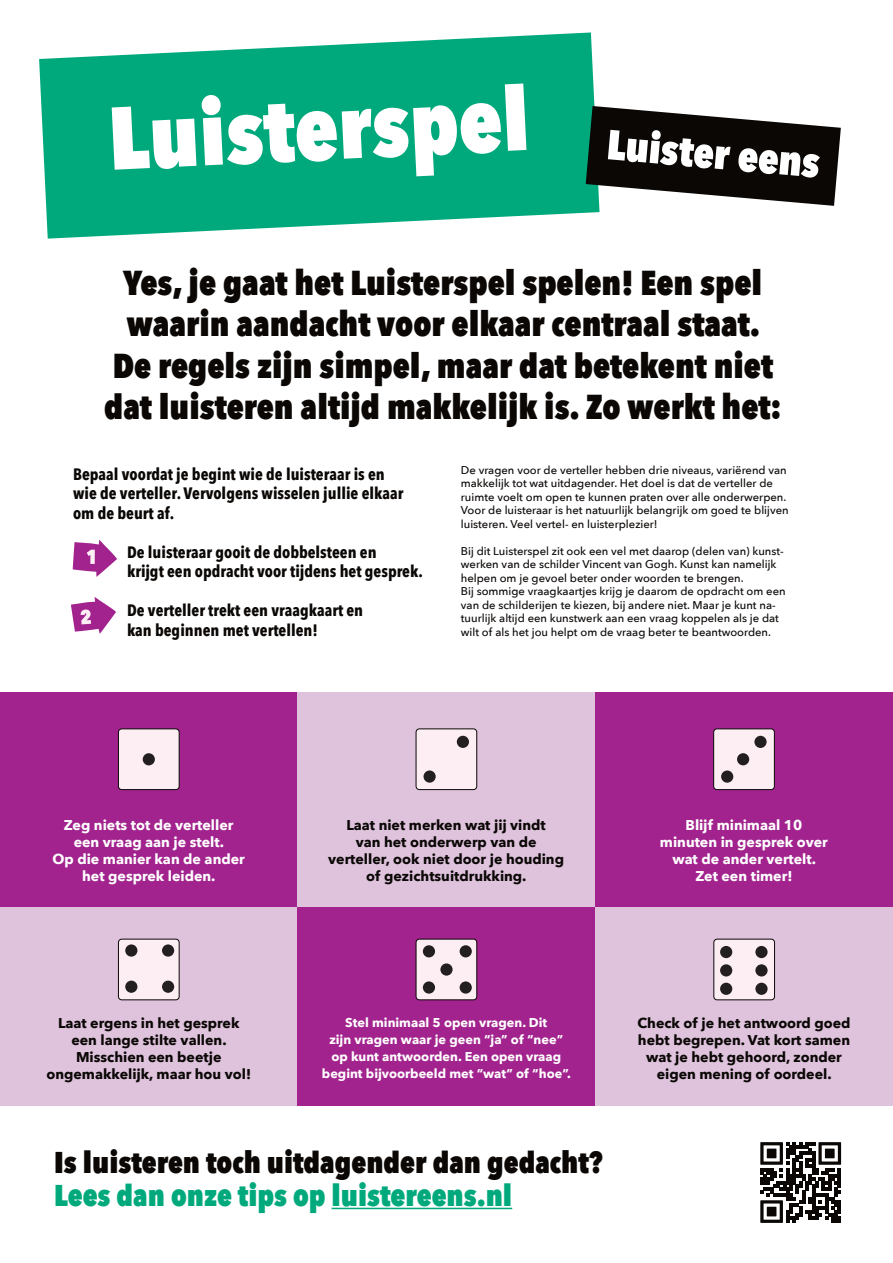
<style>
.page{position:relative;width:893px;height:1263px;background:#fff}
.page>*{position:absolute;margin:0;border:0;box-sizing:border-box;transform-origin:0 0}
.t1{font:800 87.9px "Avenir Next Condensed";color:#fff}
.t2{font:800 34.5px/41.4px "Avenir Next Condensed";color:#0a0705;text-align:center}
.t3{font:800 30px "Avenir Next Condensed";color:#0a0705}
.t4{font:800 30px "Avenir Next Condensed";color:#00a97c}
.t5{font:700 16.5px/19.5px "Avenir Next Condensed";color:#0a0705}
.t6{font:700 14.25px/17px "Avenir Next";color:#0a0705;text-align:center}
.t7{font:700 14.25px/17px "Avenir Next";color:#fff;text-align:center}
.t8{font:700 12.75px/17px "Avenir Next";color:#fff;text-align:center}
.t9{font:500 11.25px/13.5px "Avenir Next";color:#0a0705}
</style>
<div class="page">
<svg style="left:760px;top:1142px;width:81px;height:81px"></svg>
<div style="left:0;top:693px;width:298px;height:214px;background:#a2238e"></div>
<div style="left:298px;top:693px;width:297px;height:214px;background:#dfc3dd"></div>
<div style="left:0;top:907px;width:298px;height:199px;background:#dfc3dd"></div>
<div style="left:298px;top:907px;width:297px;height:199px;background:#a2238e"></div>
<div style="left:595px;top:693px;width:298px;height:214px;background:#a2238e"></div>
<div style="left:595px;top:907px;width:298px;height:199px;background:#dfc3dd"></div>
<svg style="left:72px;top:540px;width:45px;height:37px"></svg>
<svg style="left:71px;top:597px;width:45px;height:37px"></svg>
<hr style="left:332px;top:1208px;width:180px;height:1px;background:#00a97c">
<div style="left:713px;top:728px;width:62px;height:62px;background:#fdeef4;border:1px solid #0a0705;border-radius:3px"></div>
<div style="left:754px;top:736px;width:13px;height:12px;background:#231f20;border-radius:50%"></div>
<div style="left:737px;top:753px;width:12px;height:12px;background:#231f20;border-radius:50%"></div>
<div style="left:721px;top:770px;width:12px;height:13px;background:#231f20;border-radius:50%"></div>
<div style="left:118px;top:728px;width:62px;height:62px;background:#fdeef4;border:1px solid #0a0705;border-radius:3px"></div>
<div style="left:143px;top:753px;width:12px;height:12px;background:#231f20;border-radius:50%"></div>
<div style="left:416px;top:729px;width:61px;height:60px;background:#fdeef4;border-radius:3px"></div>
<div style="left:416px;top:728px;width:61px;height:62px;border:1px solid #0a0705;border-radius:3px"></div>
<div style="left:457px;top:736px;width:12px;height:12px;background:#231f20;border-radius:50%"></div>
<svg style="left:423px;top:770px;width:13px;height:13px"></svg>
<div style="left:416px;top:939px;width:61px;height:61px;background:#fdeef4;border-radius:3px"></div>
<div style="left:416px;top:939px;width:61px;height:61px;border:1px solid #0a0705;border-radius:3px"></div>
<svg style="left:440px;top:963px;width:13px;height:13px"></svg>
<div style="left:423px;top:981px;width:12px;height:12px;background:#231f20;border-radius:50%"></div>
<div style="left:423px;top:945px;width:12px;height:12px;background:#231f20;border-radius:50%"></div>
<div style="left:460px;top:981px;width:12px;height:12px;background:#231f20;border-radius:50%"></div>
<div style="left:460px;top:945px;width:12px;height:12px;background:#231f20;border-radius:50%"></div>
<div style="left:118px;top:939px;width:62px;height:61px;background:#fdeef4;border:1px solid #0a0705;border-radius:3px"></div>
<div style="left:125px;top:981px;width:12px;height:12px;background:#231f20;border-radius:50%"></div>
<div style="left:125px;top:944px;width:12px;height:13px;background:#231f20;border-radius:50%"></div>
<div style="left:162px;top:981px;width:12px;height:12px;background:#231f20;border-radius:50%"></div>
<div style="left:162px;top:944px;width:12px;height:13px;background:#231f20;border-radius:50%"></div>
<div style="left:714px;top:939px;width:60px;height:61px;background:#fdeef4;border-radius:3px"></div>
<div style="left:713px;top:939px;width:62px;height:61px;border:1px solid #0a0705;border-radius:3px"></div>
<div style="left:720px;top:946px;width:12px;height:12px;background:#231f20;border-radius:50%"></div>
<div style="left:720px;top:983px;width:12px;height:12px;background:#231f20;border-radius:50%"></div>
<div style="left:720px;top:964px;width:12px;height:12px;background:#231f20;border-radius:50%"></div>
<div style="left:755px;top:946px;width:13px;height:12px;background:#231f20;border-radius:50%"></div>
<div style="left:755px;top:983px;width:13px;height:12px;background:#231f20;border-radius:50%"></div>
<div style="left:755px;top:964px;width:13px;height:12px;background:#231f20;border-radius:50%"></div>
<svg style="left:39px;top:33px;width:560px;height:206px;background:#24b58e"></svg>
<svg style="left:586px;top:106px;width:255px;height:100px"></svg>
<p class="t1" style="left:106px;top:85px;width:423px;rotate:-3deg">Luisterspel</p>
<p class="t2" style="left:104px;top:262px;width:679px">Yes, je gaat het Luisterspel spelen! Een spel waarin aandacht voor elkaar centraal staat.<br>De regels zijn simpel, maar dat betekent niet dat luisteren altijd makkelijk is. Zo werkt het:</p>
<p class="t5" style="left:73px;top:464px;width:332px">Bepaal voordat je begint wie de luisteraar is en wie de verteller. Vervolgens wisselen jullie elkaar om de beurt af.</p>
<p class="t5" style="left:127px;top:542px;width:297px">De luisteraar gooit de dobbelsteen en<br>krijgt een opdracht voor tijdens het gesprek.</p>
<p class="t5" style="left:127px;top:600px;width:238px">De verteller trekt een vraagkaart en kan beginnen met vertellen!</p>
<p class="t9" style="left:461px;top:462px;width:329px">De vragen voor de verteller hebben drie niveaus, variërend van makkelijk tot wat uitdagender. Het doel is dat de verteller de ruimte voelt om open te kunnen praten over alle onderwerpen.<br>Voor de luisteraar is het natuurlijk belangrijk om goed te blijven luisteren. Veel vertel- en luisterplezier!</p>
<p class="t9" style="left:461px;top:543px;width:326px">Bij dit Luisterspel zit ook een vel met daarop (delen van) kunst&shy;werken van de schilder Vincent van Gogh. Kunst kan namelijk helpen om je gevoel beter onder woorden te brengen.<br>Bij sommige vraagkaartjes krijg je daarom de opdracht om een van de schilderijen te kiezen, bij andere niet. Maar je kunt na&shy;tuurlijk altijd een kunstwerk aan een vraag koppelen als je dat wilt of als het jou helpt om de vraag beter te beantwoorden.</p>
<p class="t7" style="left:64px;top:816px;width:171px">Zeg niets tot de verteller een vraag aan je stelt.</p>
<p class="t7" style="left:52px;top:850px;width:194px">Op die manier kan de ander het gesprek leiden.</p>
<p class="t6" style="left:328px;top:816px;width:237px">Laat niet merken wat jij vindt<br>van het onderwerp van de verteller, ook niet door je houding of gezichtsuitdrukking.</p>
<p class="t7" style="left:660px;top:816px;width:169px">Blijf minimaal 10 minuten in gesprek over wat de ander vertelt.<br>Zet een timer!</p>
<p class="t6" style="left:46px;top:1014px;width:206px">Laat ergens in het gesprek een lange stilte vallen.<br>Misschien een beetje ongemakkelijk, maar hou vol!</p>
<p class="t8" style="left:322px;top:1013px;width:251px">Stel minimaal 5 open vragen. Dit<br>zijn vragen waar je geen “ja” of “nee” op kunt antwoorden. Een open vraag begint bijvoorbeeld met “wat” of “hoe”.</p>
<p class="t6" style="left:637px;top:1014px;width:215px">Check of je het antwoord goed hebt begrepen. Vat kort samen wat je hebt gehoord, zonder eigen mening of oordeel.</p>
<p class="t3" style="left:54px;top:1144px;width:550px">Is luisteren toch uitdagender dan gedacht?</p>
<p class="t4" style="left:54px;top:1177px;width:459px">Lees dan onze tips op luistereens.nl</p>
</div>
